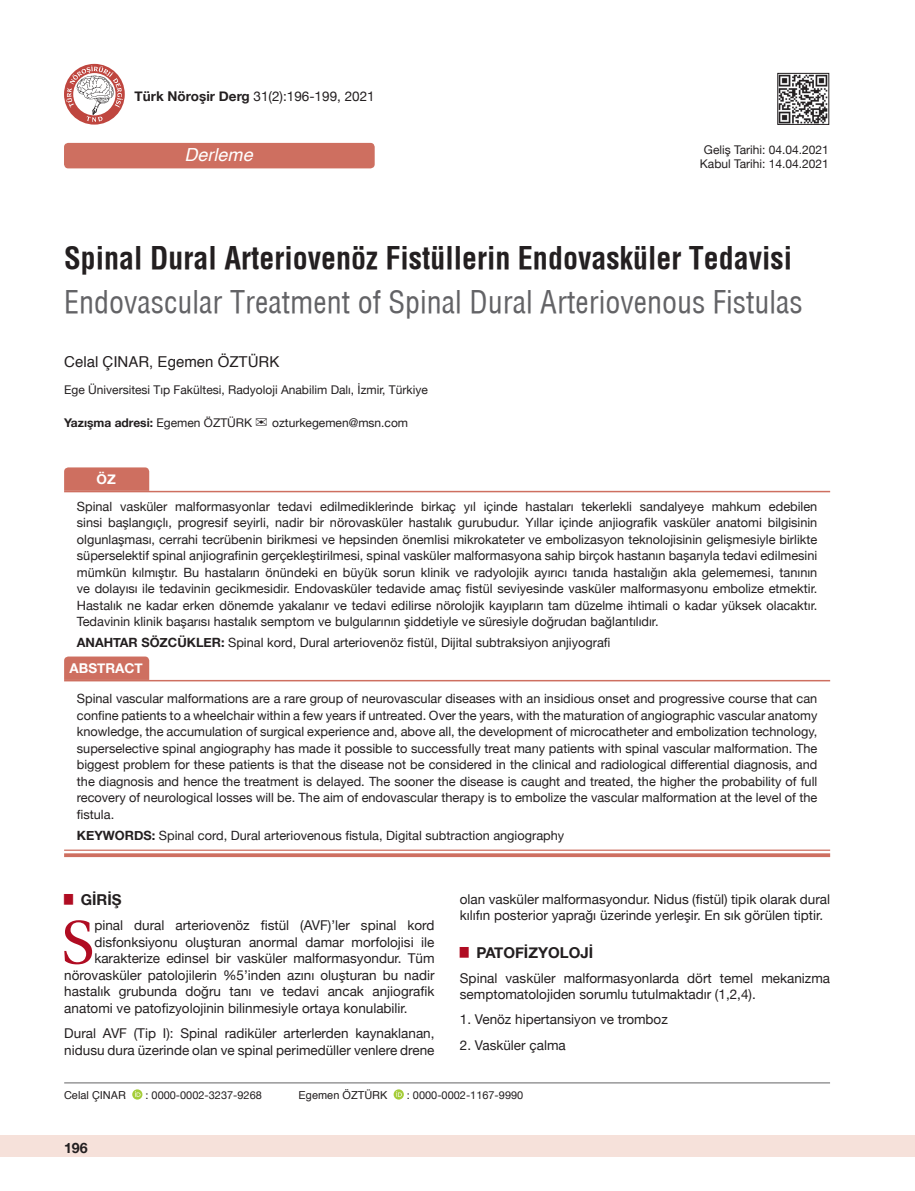
<style>
.page{position:relative;width:915px;height:1191px;background:#fff}
.page>*{position:absolute;margin:0;border:0;box-sizing:border-box;transform-origin:0 0}
.t1{font:61.2px "Utopia";color:#b00c22}
.t2{font:30px "Helvetica Condensed";color:#636366}
.t3{font:700 30px "Helvetica Condens";color:#231f20}
.t4{font:italic 18px "Helvetica";color:#fff}
.t5{font:15px "Helvetica";color:#231f20}
.t6{font:700 15px "Helvetica Neue";color:#231f20}
.t7{font:700 14.25px "Helvetica Neue";color:#231f20}
.t8{font:13.5px/16.5px "Helvetica Neue";color:#231f20}
.t9{font:700 13.5px "Helvetica Neue";color:#fff}
.t10{font:12.75px/16.5px "Helvetica Neue";color:#231f20;text-align:justify}
.t11{font:12px/14.4px "Helvetica Neue";color:#231f20;text-align:center}
.t12{font:700 12px "Helvetica Neue";color:#231f20}
.t13{font:10.95px "Helvetica Neue";color:#231f20}
.t14{font:10.95px "Helvetica";color:#231f20}
.s1{font-weight:700}
.s2{font-weight:400}
</style>
<div class="page">
<div style="left:0;top:1135px;width:914px;height:22px;background:#f6e1da"></div>
<hr style="left:64px;top:1082px;width:765px;height:1px;background:#636366">
<svg style="left:132px;top:1089px;width:10px;height:10px"></svg>
<svg style="left:135px;top:1091px;width:5px;height:5px"></svg>
<svg style="left:393px;top:1089px;width:10px;height:10px"></svg>
<svg style="left:396px;top:1091px;width:6px;height:5px"></svg>
<img style="left:779px;top:75px;width:47px;height:48px">
<div style="left:777px;top:73px;width:51px;height:52px;border:1px solid #231f20"></div>
<div style="left:64px;top:143px;width:310px;height:25px;background:#ce6f60;border-radius:4px"></div>
<svg style="left:64px;top:64px;width:61px;height:61px"></svg>
<svg style="left:66px;top:66px;width:57px;height:56px"></svg>
<div style="left:64px;top:656px;width:85px;height:24px;background:#ce6f60"></div>
<hr style="left:64px;top:680px;width:765px;height:1px;background:#ce6f60">
<hr style="left:64px;top:849px;width:765px;height:2px;background:#ce6f60">
<svg style="left:64px;top:853px;width:765px;height:4px;background:#d27b6d"></svg>
<svg style="left:64px;top:467px;width:85px;height:24px;background:#cf7364"></svg>
<hr style="left:64px;top:491px;width:765px;height:1px;background:#ce6f60">
<p class="t8" style="left:134px;top:89px;width:241px"><span class="s1">Türk Nöroşir Derg</span> 31(2):196-199, 2021</p>
<h3 class="t4" style="left:184px;top:140px;width:70px">Derleme</h3>
<p class="t11" style="left:699px;top:143px;width:130px">Geliş Tarihi: 04.04.2021<br>Kabul Tarihi: 14.04.2021</p>
<h2 class="t3" style="left:64px;top:240px;width:729px">Spinal Dural Arteriovenöz Fistüllerin Endovasküler Tedavisi</h2>
<h2 class="t2" style="left:64px;top:283px;width:740px">Endovascular Treatment of Spinal Dural Arteriovenous Fistulas</h2>
<p class="t5" style="left:64px;top:350px;width:217px">Celal ÇINAR, Egemen ÖZTÜRK</p>
<p class="t11" style="left:64px;top:383px;width:365px">Ege Üniversitesi Tıp Fakültesi, Radyoloji Anabilim Dalı, İzmir, Türkiye</p>
<p class="t12" style="left:64px;top:413px;width:190px">Yazışma adresi: <span class="s2">Egemen ÖZTÜRK</span></p>
<p class="t11" style="left:272px;top:416px;width:137px">ozturkegemen@msn.com</p>
<p class="t9" style="left:96px;top:469px;width:21px">ÖZ</p>
<p class="t10" style="left:77px;top:499px;width:741px">Spinal vasküler malformasyonlar tedavi edilmediklerinde birkaç yıl içinde hastaları tekerlekli sandalyeye mahkum edebilen sinsi başlangıçlı, progresif seyirli, nadir bir nörovasküler hastalık gurubudur. Yıllar içinde anjiografik vasküler anatomi bilgisinin olgunlaşması, cerrahi tecrübenin birikmesi ve hepsinden önemlisi mikrokateter ve embolizasyon teknolojisinin gelişmesiyle birlikte süperselektif spinal anjiografinin gerçekleştirilmesi, spinal vasküler malformasyona sahip birçok hastanın başarıyla tedavi edilmesini mümkün kılmıştır. Bu hastaların önündeki en büyük sorun klinik ve radyolojik ayırıcı tanıda hastalığın akla gelememesi, tanının ve dolayısı ile tedavinin gecikmesidir. Endovasküler tedavide amaç fistül seviyesinde vasküler malformasyonu embolize etmektir.<br>Hastalık ne kadar erken dönemde yakalanır ve tedavi edilirse nörolojik kayıpların tam düzelme ihtimali o kadar yüksek olacaktır.<br>Tedavinin klinik başarısı hastalık semptom ve bulgularının şiddetiyle ve süresiyle doğrudan bağlantılıdır.</p>
<p class="t10" style="left:77px;top:635px;width:535px"><span class="s1">ANAHTAR SÖZCÜKLER:</span> Spinal kord, Dural arteriovenöz fistül, Dijital subtraksiyon anjiyografi</p>
<p class="t9" style="left:70px;top:658px;width:75px">ABSTRACT</p>
<p class="t10" style="left:77px;top:691px;width:741px">Spinal vascular malformations are a rare group of neurovascular diseases with an insidious onset and progressive course that can confine patients to a wheelchair within a few years if untreated. Over the years, with the maturation of angiographic vascular anatomy knowledge, the accumulation of surgical experience and, above all, the development of microcatheter and embolization technology, superselective spinal angiography has made it possible to successfully treat many patients with spinal vascular malformation. The biggest problem for these patients is that the disease not be considered in the clinical and radiological differential diagnosis, and the diagnosis and hence the treatment is delayed. The sooner the disease is caught and treated, the higher the probability of full recovery of neurological losses will be. The aim of endovascular therapy is to embolize the vascular malformation at the level of the fistula.</p>
<p class="t10" style="left:77px;top:827px;width:488px"><span class="s1">KEYWORDS:</span> Spinal cord, Dural arteriovenous fistula, Digital subtraction angiography</p>
<p class="t6" style="left:64px;top:888px;width:59px"><sup>█</sup> GIRIŞ</p>
<h1 class="t1" style="left:61px;top:907px;width:35px">S</h1>
<p class="t8" style="left:94px;top:918px;width:341px">pinal dural arteriovenöz fistül (AVF)’ler spinal kord</p>
<p class="t8" style="left:94px;top:934px;width:341px">disfonksiyonu oluşturan anormal damar morfolojisi ile</p>
<p class="t8" style="left:94px;top:951px;width:341px">karakterize edinsel bir vasküler malformasyondur. Tüm</p>
<p class="t8" style="left:64px;top:967px;width:371px">nörovasküler patolojilerin %5’inden azını oluşturan bu nadir</p>
<p class="t8" style="left:64px;top:984px;width:371px">hastalık grubunda doğru tanı ve tedavi ancak anjiografik</p>
<p class="t8" style="left:64px;top:1000px;width:345px">anatomi ve patofizyolojinin bilinmesiyle ortaya konulabilir.</p>
<p class="t8" style="left:64px;top:1025px;width:371px">Dural AVF (Tip I): Spinal radiküler arterlerden kaynaklanan, nidusu dura üzerinde olan ve spinal perimedüller venlere drene</p>
<p class="t8" style="left:459px;top:891px;width:371px">olan vasküler malformasyondur. Nidus (fistül) tipik olarak dural kılıfın posterior yaprağı üzerinde yerleşir. En sık görülen tiptir.</p>
<p class="t6" style="left:459px;top:940px;width:135px"><sup>█</sup> PATOFIZYOLOJI</p>
<p class="t8" style="left:459px;top:970px;width:371px">Spinal vasküler malformasyonlarda dört temel mekanizma semptomatolojiden sorumlu tutulmaktadır (1,2,4).</p>
<p class="t8" style="left:459px;top:1012px;width:209px">1. Venöz hipertansiyon ve tromboz</p>
<p class="t8" style="left:459px;top:1037px;width:107px">2. Vasküler çalma</p>
<p class="t14" style="left:64px;top:1086px;width:64px">Celal ÇINAR</p>
<p class="t13" style="left:145px;top:1087px;width:118px">: 0000-0002-3237-9268</p>
<p class="t14" style="left:298px;top:1086px;width:90px">Egemen ÖZTÜRK</p>
<p class="t13" style="left:407px;top:1087px;width:118px">: 0000-0002-1167-9990</p>
<p class="t7" style="left:64px;top:1137px;width:25px">196</p>
</div>
